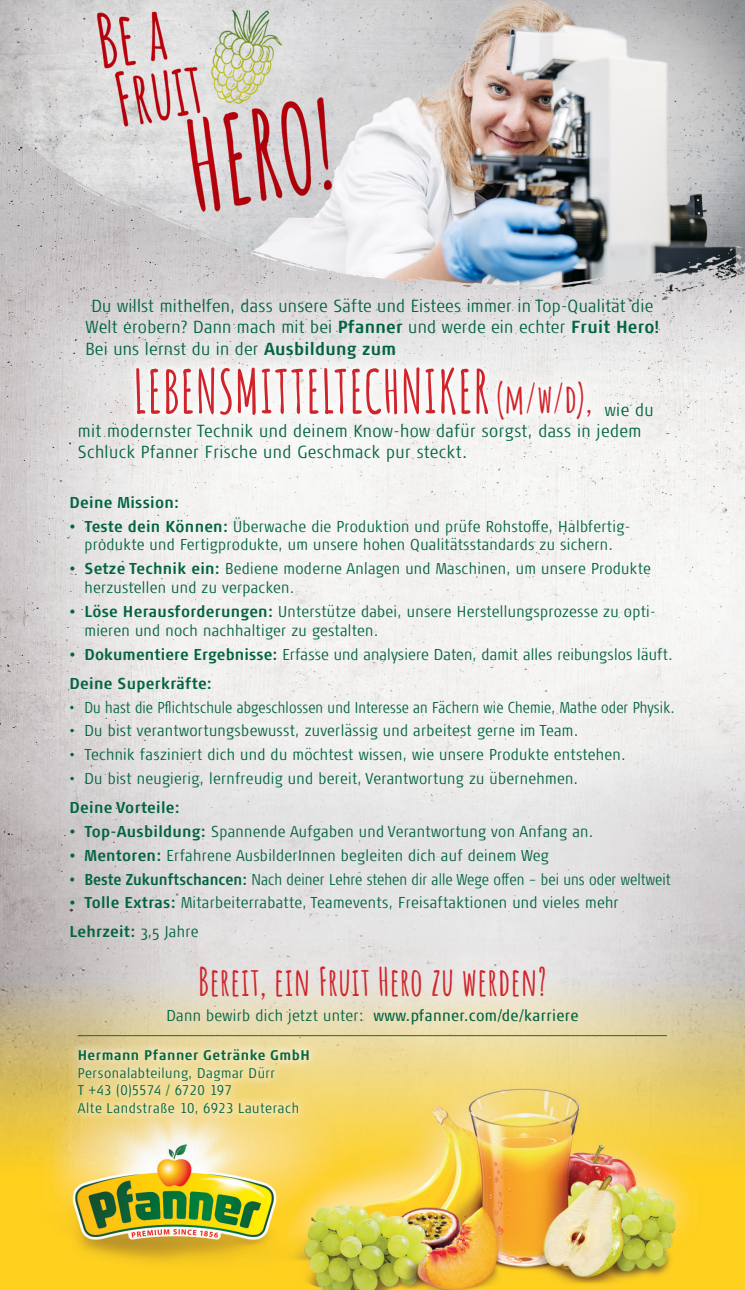
<style>
.page{position:relative;width:745px;height:1290px;background:#fff}
.page>*{position:absolute;margin:0;border:0;box-sizing:border-box;transform-origin:0 0}
.t1{font:700 59.15px "Amatic SC";letter-spacing:.01em;color:#d1232a;scale:.91 1}
.t2{font:700 38.5px "Amatic SC";letter-spacing:.01em;color:#d1232a;scale:.91 1}
.t3{font:300 condensed 17.5px/21px "Signa Round Pro";letter-spacing:.015em;color:#026442}
.t4{font:300 condensed 15.75px/18.9px "Signa Round Pro";letter-spacing:.02em;color:#026442}
.t5{font:300 condensed 15.75px "Signa Round Pro";letter-spacing:.02em;color:#026442;scale:.91 1}
.t6{font:300 condensed 15.75px "Signa Round Pro";letter-spacing:.02em;color:#026442;scale:.93 1}
.t7{font:condensed 15.75px "Signa Round Pro";letter-spacing:.02em;color:#026442}
.t8{font:700 condensed 15.75px "Signa Round Pro";letter-spacing:.02em;color:#026442}
.t9{font:300 condensed 14px/17.5px "Signa Round Pro";letter-spacing:.035em;color:#026442}
.t10{font:700 condensed 14px "Signa Round Pro";letter-spacing:.04em;color:#026442}
.s1{font-weight:700}
.s2{font-size:39.38px}
.s3{font-weight:300}
</style>
<div class="page">
<img style="left:0;top:0;width:744px;height:90px">
<img style="left:0;top:90px;width:744px;height:848px">
<img style="left:0;top:938px;width:744px;height:352px">
<div style="left:67px;top:1038px;width:253px;height:86px;background:#fff;opacity:.75"></div>
<hr style="left:78px;top:1035px;width:588px;height:1px;background:#166d2f">
<div style="left:125px;top:356px;width:476px;height:75px;background:#fff;opacity:.9"></div>
<p class="t3" style="left:85px;top:295px;width:574px;text-indent:6px">Du willst mithelfen, dass unsere Säfte und Eistees immer in Top-Qualität die<br>Welt erobern? Dann mach mit bei <span class="s1">Pfanner</span> und werde ein echter <span class="s1">Fruit Hero!<br></span>Bei uns lernst du in der <span class="s1">Ausbildung zum</span></p>
<h1 class="t1" style="left:133px;top:346px;width:505px">LEBENSMITTELTECHNIKER <span class="s2">(m/w/d),</span></h1>
<p class="t3" style="left:78px;top:398px;width:577px;text-indent:526px">wie du mit modernster Technik und deinem Know-how dafür sorgst, dass in jedem<br>Schluck Pfanner Frische und Geschmack pur steckt.</p>
<p class="t8" style="left:69px;top:491px;width:111px">Deine Mission:</p>
<p class="t4" style="left:69px;top:515px;width:559px;text-align:center"><span class="s1">• Teste dein Können:</span> Überwache die Produktion und prüfe Rohstoffe, Halbfertig&shy;produkte und Fertigprodukte, um unsere hohen Qualitätsstandards zu sichern.</p>
<p class="t4" style="left:84px;top:558px;width:567px;text-indent:-15px"><span class="s1">• Setze Technik ein:</span> Bediene moderne Anlagen und Maschinen, um unsere Produkte herzustellen und zu verpacken.</p>
<p class="t4" style="left:84px;top:601px;width:572px;text-indent:-15px"><span class="s1">• Löse Herausforderungen:</span> Unterstütze dabei, unsere Herstellungsprozesse zu opti&shy;mieren und noch nachhaltiger zu gestalten.</p>
<p class="t4" style="left:69px;top:639px;width:604px;line-height:28.9px"><span class="s1">• Dokumentiere Ergebnisse:</span> Erfasse und analysiere Daten, damit alles reibungslos läuft.<br><span class="s1">Deine Superkräfte:</span></p>
<p class="t5" style="left:69px;top:696px;width:666px">• Du hast die Pflichtschule abgeschlossen und Interesse an Fächern wie Chemie, Mathe oder Physik.</p>
<p class="t4" style="left:69px;top:720px;width:510px">• Du bist verantwortungsbewusst, zuverlässig und arbeitest gerne im Team.</p>
<p class="t4" style="left:69px;top:744px;width:557px">• Technik fasziniert dich und du möchtest wissen, wie unsere Produkte entstehen.</p>
<p class="t4" style="left:69px;top:768px;width:510px">• Du bist neugierig, lernfreudig und bereit, Verantwortung zu übernehmen.</p>
<p class="t8" style="left:69px;top:796px;width:112px">Deine Vorteile:</p>
<p class="t4" style="left:69px;top:821px;width:525px"><span class="s1">• Top-Ausbildung:</span> Spannende Aufgaben und Verantwortung von Anfang an.</p>
<p class="t4" style="left:69px;top:845px;width:480px"><span class="s1">• Mentoren:</span> Erfahrene AusbilderInnen begleiten dich auf deinem Weg</p>
<p class="t6" style="left:69px;top:868px;width:647px"><span class="s1">• Beste Zukunftschancen:</span> Nach deiner Lehre stehen dir alle Wege offen – bei uns oder weltweit</p>
<p class="t4" style="left:69px;top:887px;width:550px;line-height:28.9px"><span class="s1">• Tolle Extras:</span> Mitarbeiterrabatte, Teamevents, Freisaftaktionen und vieles mehr<br><span class="s1">Lehrzeit:</span> 3,5 Jahre</p>
<h2 class="t2" style="left:198px;top:952px;width:384px">Bereit, ein Fruit Hero zu werden?</h2>
<p class="t7" style="left:166px;top:1004px;width:413px"><span class="s3">Dann bewirb dich jetzt unter:</span> www.pfanner.com/de/karriere</p>
<p class="t10" style="left:78px;top:1045px;width:233px">Hermann Pfanner Getränke GmbH</p>
<p class="t9" style="left:78px;top:1063px;width:223px">Personalabteilung, Dagmar Dürr<br>T +43 (0)5574 / 6720 197<br>Alte Landstraße 10, 6923 Lauterach</p>
</div>
